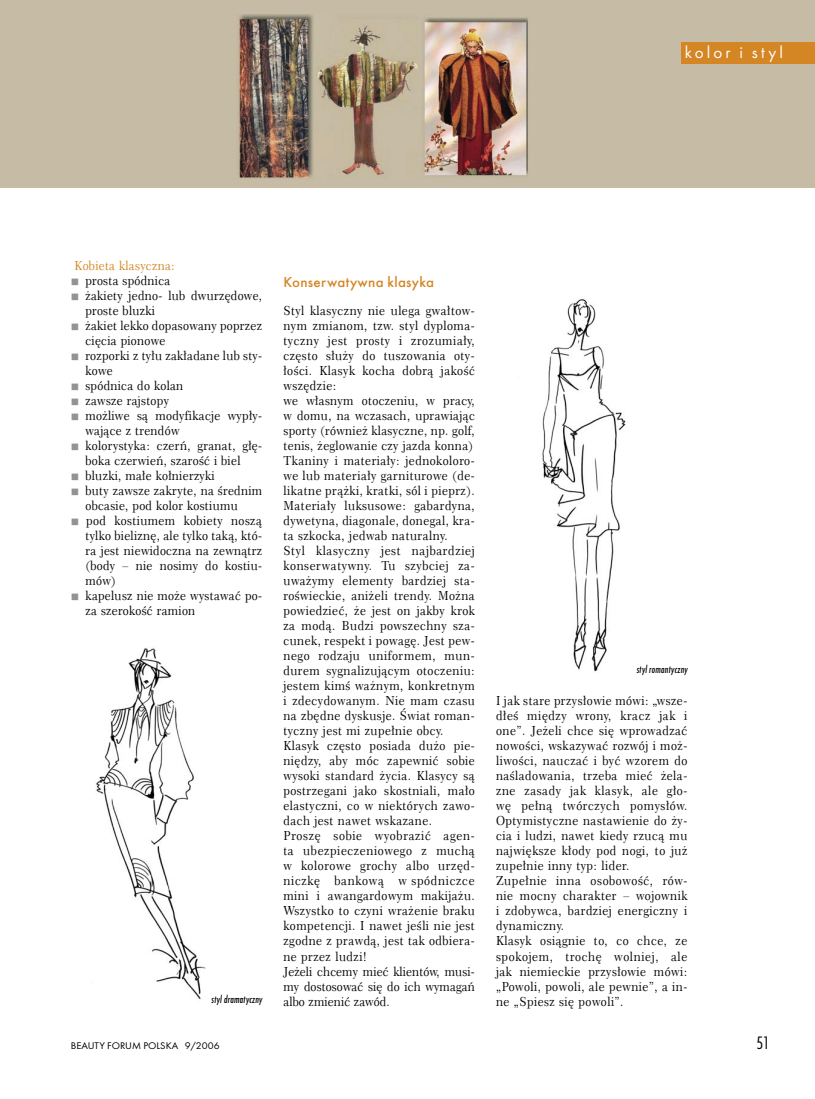
<style>
.page{position:relative;width:815px;height:1099px;background:#fff}
.page>*{position:absolute;margin:0;border:0;box-sizing:border-box;transform-origin:0 0}
.pagina{font:18.75px "Futura TEE Ligh Cond";color:#000}
.dzial{font:17.25px "Futura TEE";letter-spacing:.18em;color:#fff}
.srodtytul{font:500 15px "Futura TEE";letter-spacing:.02em;color:#d48625}
.t1{font:12.5px/15px "Century 751 No 2 EU";letter-spacing:.03em;color:#000;text-align:justify;scale:.94 1}
.t2{font:12.5px "Century 751 No 2 EU";letter-spacing:.025em;color:#d48625;scale:.94 1}
.podpisy{font:500 condensed 11.25px "Futura TEE";color:#000;scale:.9 1}
.pagina1{font:10px "Futura TEE";color:#000;scale:1.05 1}
.s1{color:#939393}
</style>
<div class="page">
<div style="left:0;top:0;width:815px;height:188px;background:#c6bca6"></div>
<img style="left:238px;top:14px;width:290px;height:165px">
<img style="left:96px;top:648px;width:146px;height:352px">
<img style="left:542px;top:299px;width:84px;height:373px">
<div style="left:681px;top:43px;width:134px;height:21px;background:#d48625"></div>
<p class="dzial" style="left:685px;top:42px;width:100px">kolor i styl</p>
<p class="t2" style="left:75px;top:258px;width:108px">Kobieta klasyczna:</p>
<p class="t1" style="left:71px;top:273px;width:107px"><span class="s1">■</span> prosta spódnica</p>
<p class="t1" style="left:85px;top:288px;width:190px;text-indent:-15px"><span class="s1">■</span> żakiety jedno- lub dwurzędowe, proste bluzki</p>
<p class="t1" style="left:85px;top:318px;width:190px;text-indent:-15px"><span class="s1">■</span> żakiet lekko dopasowany poprzez cięcia pionowe</p>
<p class="t1" style="left:85px;top:348px;width:190px;text-indent:-15px"><span class="s1">■</span> rozporki z tyłu zakładane lub sty&shy;kowe</p>
<p class="t1" style="left:71px;top:378px;width:121px"><span class="s1">■</span> spódnica do kolan</p>
<p class="t1" style="left:71px;top:393px;width:106px"><span class="s1">■</span> zawsze rajstopy</p>
<p class="t1" style="left:85px;top:408px;width:190px;text-indent:-15px"><span class="s1">■</span> możliwe są modyfikacje wypły&shy;wające z trendów</p>
<p class="t1" style="left:71px;top:438px;width:205px;text-align:center"><span class="s1">■</span> kolorystyka: czerń, granat, głę&shy;boka czerwień, szarość i biel</p>
<p class="t1" style="left:71px;top:468px;width:155px"><span class="s1">■</span> bluzki, małe kołnierzyki</p>
<p class="t1" style="left:85px;top:483px;width:190px;text-indent:-15px"><span class="s1">■</span> buty zawsze zakryte, na średnim obcasie, pod kolor kostiumu</p>
<p class="t1" style="left:85px;top:513px;width:190px;text-indent:-15px"><span class="s1">■</span> pod kostiumem kobiety noszą tylko bieliznę, ale tylko taką, któ&shy;ra jest niewidoczna na zewnątrz (body – nie nosimy do kostiu&shy;mów)</p>
<p class="t1" style="left:85px;top:588px;width:190px;text-indent:-15px"><span class="s1">■</span> kapelusz nie może wystawać po&shy;za szerokość ramion</p>
<p class="podpisy" style="left:211px;top:993px;width:60px">styldramatyczny</p>
<p class="srodtytul" style="left:283px;top:273px;width:152px">Konserwatywna klasyka</p>
<p class="t1" style="left:283px;top:303px;width:205px">Styl klasyczny nie ulega gwałtow&shy;nym zmianom, tzw. styl dyploma&shy;tyczny jest prosty i zrozumiały, często służy do tuszowania oty&shy;łości. Klasyk kocha dobrą jakość wszędzie:</p>
<p class="t1" style="left:283px;top:393px;width:205px">we własnym otoczeniu, w pracy, w domu, na wczasach, uprawiając sporty (również klasyczne, np. golf, tenis, żeglowanie czy jazda konna)</p>
<p class="t1" style="left:283px;top:453px;width:205px">Tkaniny i materiały: jednokoloro&shy;we lub materiały garniturowe (de&shy;likatne prążki, kratki, sól i pieprz).<br>Materiały luksusowe: gabardyna, dywetyna, diagonale, donegal, kra&shy;ta szkocka, jedwab naturalny.</p>
<p class="t1" style="left:283px;top:543px;width:205px">Styl klasyczny jest najbardziej konserwatywny. Tu szybciej za&shy;uważymy elementy bardziej sta&shy;roświeckie, aniżeli trendy. Można powiedzieć, że jest on jakby krok za modą. Budzi powszechny sza&shy;cunek, respekt i powagę. Jest pew&shy;nego rodzaju uniformem, mun&shy;durem sygnalizującym otoczeniu: jestem kimś ważnym, konkretnym i zdecydowanym. Nie mam czasu na zbędne dyskusje. Świat roman&shy;tyczny jest mi zupełnie obcy.</p>
<p class="t1" style="left:283px;top:738px;width:205px">Klasyk często posiada dużo pie&shy;niędzy, aby móc zapewnić sobie wysoki standard życia. Klasycy są postrzegani jako skostniali, mało elastyczni, co w niektórych zawo&shy;dach jest nawet wskazane.</p>
<p class="t1" style="left:283px;top:828px;width:205px">Proszę sobie wyobrazić agen&shy;ta ubezpieczeniowego z muchą w kolorowe grochy albo urzęd&shy;niczkę bankową w spódniczce mini i awangardowym makijażu.<br>Wszystko to czyni wrażenie braku kompetencji. I nawet jeśli nie jest zgodne z prawdą, jest tak odbiera&shy;ne przez ludzi!</p>
<p class="t1" style="left:283px;top:963px;width:205px">Jeżeli chcemy mieć klientów, musi&shy;my dostosować się do ich wymagań albo zmienić zawód.</p>
<p class="podpisy" style="left:636px;top:662px;width:60px">stylromantyczny</p>
<p class="t1" style="left:496px;top:693px;width:205px">I jak stare przysłowie mówi: „wsze&shy;dłeś między wrony, kracz jak i one”. Jeżeli chce się wprowadzać nowości, wskazywać rozwój i moż&shy;liwości, nauczać i być wzorem do naśladowania, trzeba mieć żela&shy;zne zasady jak klasyk, ale gło&shy;wę pełną twórczych pomysłów.<br>Optymistyczne nastawienie do ży&shy;cia i ludzi, nawet kiedy rzucą mu największe kłody pod nogi, to już zupełnie inny typ: lider.</p>
<p class="t1" style="left:496px;top:873px;width:205px">Zupełnie inna osobowość, rów&shy;nie mocny charakter – wojownik i zdobywca, bardziej energiczny i dynamiczny.</p>
<p class="t1" style="left:496px;top:933px;width:205px">Klasyk osiągnie to, co chce, ze spokojem, trochę wolniej, ale jak niemieckie przysłowie mówi: „Powoli, powoli, ale pewnie”, a in&shy;ne „Spiesz się powoli”.</p>
<p class="pagina1" style="left:71px;top:1039px;width:143px">BEAUTY FORUM POLSKA 9/2006</p>
<p class="pagina" style="left:756px;top:1031px;width:15px">51</p>
</div>
